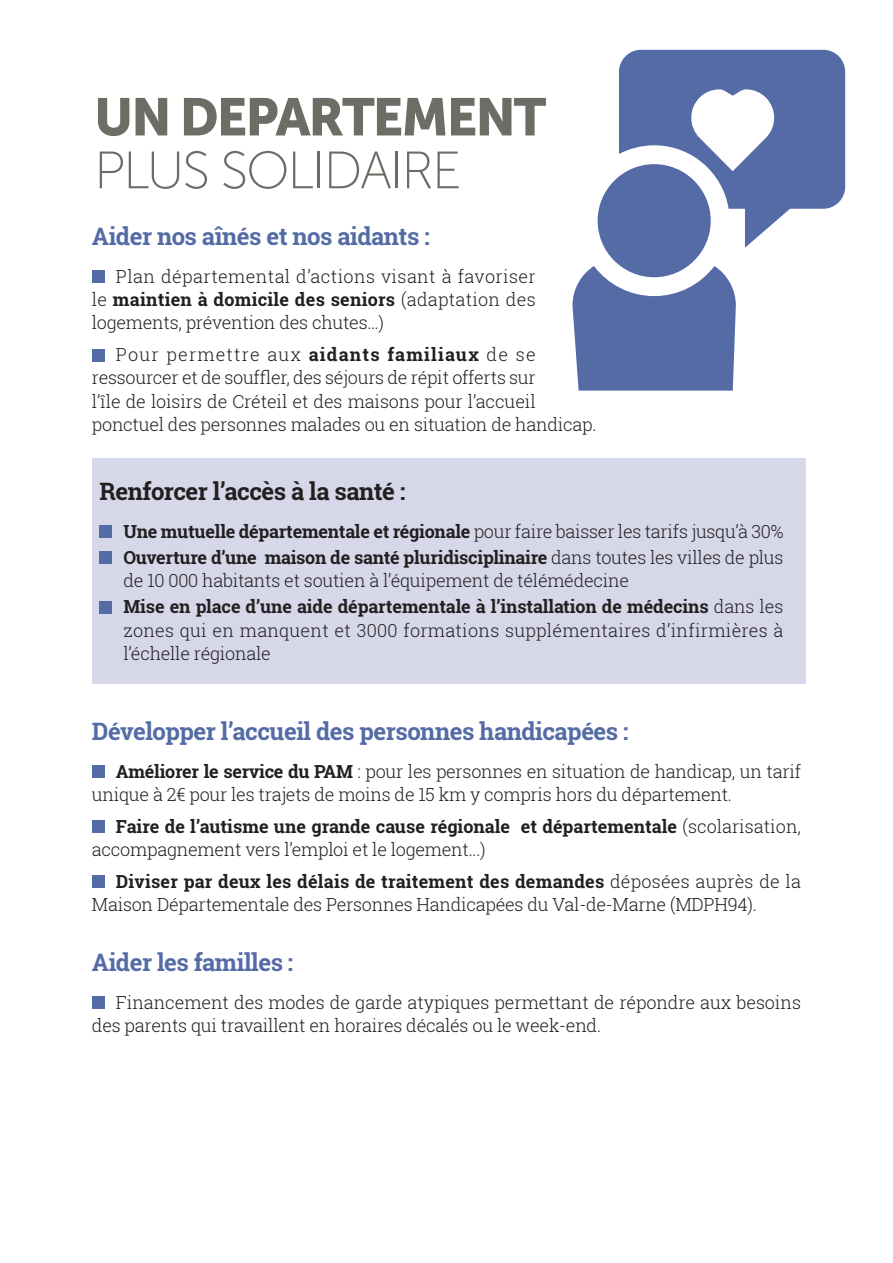
<style>
.page{position:relative;width:893px;height:1263px;background:#fff}
.page>*{position:absolute;margin:0;border:0;box-sizing:border-box;transform-origin:0 0}
.t1{font:52.5px "Museo Sans 900";letter-spacing:-.04em;color:#6d6d66}
.t2{font:52.5px "Museo Sans 100";letter-spacing:-.04em;color:#6d6d66}
.t3{font:700 24px "Roboto Slab";letter-spacing:-.02em;color:#546ba6}
.t4{font:700 24px "Roboto Slab";letter-spacing:-.02em;color:#231f20}
.t5{font:300 18px/23.2px "Roboto Slab";letter-spacing:-.015em;color:#231f20}
.t6{font:700 18px/26.2px "Roboto Slab";letter-spacing:-.015em;color:#231f20}
.t7{font:300 18px/23.2px "Roboto Slab";letter-spacing:.015em;color:#231f20}
.s1{font-weight:700}
.s2{font-weight:300}
</style>
<div class="page">
<div style="left:92px;top:458px;width:714px;height:226px;background:#d6d8e9"></div>
<div style="left:92px;top:271px;width:12px;height:12px;background:#546ba6"></div>
<div style="left:92px;top:349px;width:12px;height:12px;background:#546ba6"></div>
<div style="left:99px;top:525px;width:13px;height:13px;background:#546ba6"></div>
<div style="left:99px;top:551px;width:13px;height:13px;background:#546ba6"></div>
<div style="left:99px;top:601px;width:13px;height:12px;background:#546ba6"></div>
<div style="left:92px;top:765px;width:12px;height:12px;background:#546ba6"></div>
<div style="left:92px;top:820px;width:12px;height:12px;background:#546ba6"></div>
<div style="left:92px;top:875px;width:12px;height:12px;background:#546ba6"></div>
<div style="left:92px;top:996px;width:12px;height:12px;background:#546ba6"></div>
<div style="left:598px;top:164px;width:113px;height:113px;background:#546ba6;border-radius:50%"></div>
<svg style="left:572px;top:266px;width:164px;height:125px"></svg>
<svg style="left:619px;top:50px;width:226px;height:198px"></svg>
<h1 class="t1" style="left:94px;top:87px;width:454px">UN DEPARTEMENT</h1>
<h1 class="t2" style="left:94px;top:142px;width:369px">PLUS SOLIDAIRE</h1>
<h2 class="t3" style="left:92px;top:220px;width:339px">Aider nos aînés et nos aidants :</h2>
<p class="t5" style="left:92px;top:264px;width:445px;text-align:justify;text-indent:24px">Plan départemental d’actions visant à favoriser le <span class="s1">maintien à domicile des seniors</span> (adaptation des logements, prévention des chutes…)</p>
<p class="t5" style="left:92px;top:343px;width:506px;text-indent:24px">Pour permettre aux <span class="s1">aidants familiaux</span> de se ressourcer et de souffler, des séjours de répit offerts sur<br>l’île de loisirs de Créteil et des maisons pour l’accueil ponctuel des personnes malades ou en situation de handicap.</p>
<h2 class="t4" style="left:99px;top:475px;width:307px">Renforcer l’accès à la santé :</h2>
<p class="t6" style="left:123px;top:518px;width:662px">Une mutuelle départementale et régionale <span class="s2">pour faire baisser les tarifs jusqu’à 30%<br></span>Ouverture d’une maison de santé pluridisciplinaire <span class="s2">dans toutes les villes de plus</span></p>
<p class="t5" style="left:123px;top:567px;width:661px;line-height:26.2px">de 10 000 habitants et soutien à l’équipement de télémédecine<br><span class="s1">Mise en place d’une aide départementale à l’installation de médecins</span> dans les</p>
<p class="t7" style="left:123px;top:618px;width:662px">zones qui en manquent et 3000 formations supplémentaires d’infirmières à l’échelle régionale</p>
<h2 class="t3" style="left:92px;top:715px;width:538px">Développer l’accueil des personnes handicapées :</h2>
<p class="t5" style="left:92px;top:759px;width:711px;text-indent:24px"><span class="s1">Améliorer le service du PAM</span> : pour les personnes en situation de handicap, un tarif unique à 2€ pour les trajets de moins de 15 km y compris hors du département.</p>
<p class="t5" style="left:92px;top:814px;width:711px;text-indent:24px"><span class="s1">Faire de l’autisme une grande cause régionale et départementale</span> (scolarisation, accompagnement vers l’emploi et le logement...)</p>
<p class="t5" style="left:92px;top:869px;width:711px;text-indent:24px"><span class="s1">Diviser par deux les délais de traitement des demandes</span> déposées auprès de la<br>Maison Départementale des Personnes Handicapées du Val-de-Marne (MDPH94).</p>
<h2 class="t3" style="left:92px;top:946px;width:203px">Aider les familles :</h2>
<p class="t5" style="left:92px;top:990px;width:711px;text-indent:24px">Financement des modes de garde atypiques permettant de répondre aux besoins des parents qui travaillent en horaires décalés ou le week-end.</p>
</div>
